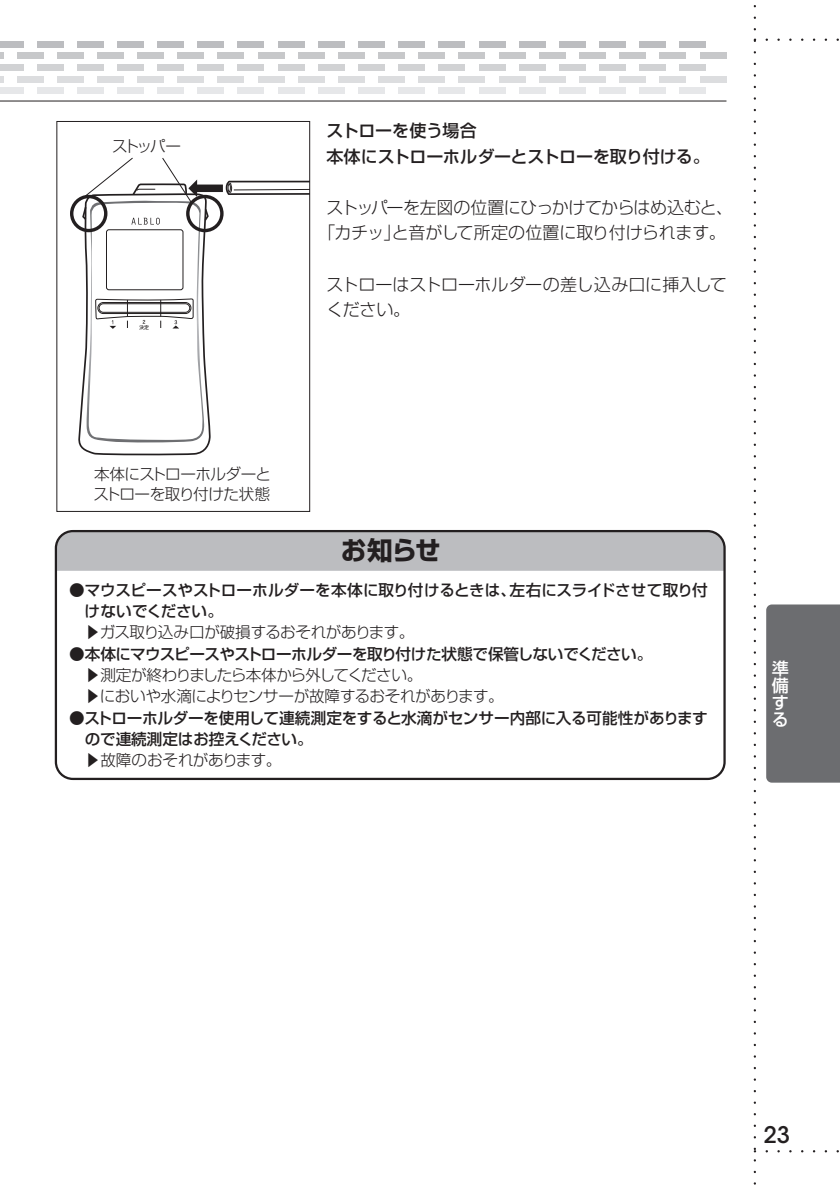
<style>
.page{position:relative;width:840px;height:1191px;background:#fff}
.page>*{position:absolute;margin:0;border:0;box-sizing:border-box;transform-origin:0 0}
.t1{font:700 25.6px "Shin Go Pro";color:#231f20}
.t2{font:500 22.6px "ITC Avant Garde Std";color:#231f20}
.t3{font:300 17px/25.6px "Shin Go Pro";letter-spacing:-.02em;color:#231f20;text-align:center}
.t4{font:500 17px/25.6px "Shin Go Pro";letter-spacing:-.01em;color:#231f20}
.t5{font:500 17px/17px "Shin Go Pro";color:#fff;text-align:justify}
.t6{font:500 15.6px/21.2px "Shin Go Pro";letter-spacing:-.02em;color:#231f20}
.t7{font:300 15.6px/19.8px "Shin Go Pro";letter-spacing:-.035em;color:#231f20}
.t8{font:300 15.6px "Shin Go Pro";letter-spacing:-.015em;color:#231f20}
</style>
<div class="page">
<svg style="left:753px;top:5px;width:86px;height:1180px"></svg>
<hr style="left:0;top:101px;width:726px;height:1px;background:#231f20">
<div style="left:77px;top:41px;width:27px;height:6px;background:#bcbdc0"></div>
<div style="left:117px;top:41px;width:27px;height:6px;background:#bcbdc0"></div>
<div style="left:157px;top:41px;width:27px;height:6px;background:#bcbdc0"></div>
<div style="left:197px;top:41px;width:27px;height:6px;background:#bcbdc0"></div>
<div style="left:237px;top:41px;width:27px;height:6px;background:#bcbdc0"></div>
<div style="left:277px;top:41px;width:27px;height:6px;background:#bcbdc0"></div>
<div style="left:318px;top:41px;width:26px;height:6px;background:#bcbdc0"></div>
<div style="left:358px;top:41px;width:26px;height:6px;background:#bcbdc0"></div>
<div style="left:398px;top:41px;width:27px;height:6px;background:#bcbdc0"></div>
<div style="left:438px;top:41px;width:27px;height:6px;background:#bcbdc0"></div>
<div style="left:478px;top:41px;width:27px;height:6px;background:#bcbdc0"></div>
<div style="left:518px;top:41px;width:27px;height:6px;background:#bcbdc0"></div>
<div style="left:558px;top:41px;width:27px;height:6px;background:#bcbdc0"></div>
<div style="left:599px;top:41px;width:26px;height:6px;background:#bcbdc0"></div>
<div style="left:639px;top:41px;width:26px;height:6px;background:#bcbdc0"></div>
<div style="left:679px;top:41px;width:27px;height:6px;background:#bcbdc0"></div>
<div style="left:117px;top:64px;width:27px;height:7px;background:#d1d2d4"></div>
<div style="left:157px;top:64px;width:27px;height:7px;background:#d1d2d4"></div>
<div style="left:197px;top:64px;width:27px;height:7px;background:#d1d2d4"></div>
<div style="left:237px;top:64px;width:27px;height:7px;background:#d1d2d4"></div>
<div style="left:277px;top:64px;width:27px;height:7px;background:#d1d2d4"></div>
<div style="left:318px;top:64px;width:26px;height:7px;background:#d1d2d4"></div>
<div style="left:358px;top:64px;width:26px;height:7px;background:#d1d2d4"></div>
<div style="left:398px;top:64px;width:27px;height:7px;background:#d1d2d4"></div>
<div style="left:438px;top:64px;width:27px;height:7px;background:#d1d2d4"></div>
<div style="left:478px;top:64px;width:27px;height:7px;background:#d1d2d4"></div>
<div style="left:518px;top:64px;width:27px;height:7px;background:#d1d2d4"></div>
<div style="left:558px;top:64px;width:27px;height:7px;background:#d1d2d4"></div>
<div style="left:599px;top:64px;width:26px;height:7px;background:#d1d2d4"></div>
<div style="left:639px;top:64px;width:26px;height:7px;background:#d1d2d4"></div>
<div style="left:679px;top:64px;width:27px;height:7px;background:#d1d2d4"></div>
<div style="left:97px;top:52px;width:27px;height:7px;background:#c7c8ca"></div>
<div style="left:137px;top:52px;width:27px;height:7px;background:#c7c8ca"></div>
<div style="left:177px;top:52px;width:27px;height:7px;background:#c7c8ca"></div>
<div style="left:217px;top:52px;width:27px;height:7px;background:#c7c8ca"></div>
<div style="left:257px;top:52px;width:27px;height:7px;background:#c7c8ca"></div>
<div style="left:298px;top:52px;width:26px;height:7px;background:#c7c8ca"></div>
<div style="left:338px;top:52px;width:26px;height:7px;background:#c7c8ca"></div>
<div style="left:378px;top:52px;width:27px;height:7px;background:#c7c8ca"></div>
<div style="left:418px;top:52px;width:27px;height:7px;background:#c7c8ca"></div>
<div style="left:458px;top:52px;width:27px;height:7px;background:#c7c8ca"></div>
<div style="left:498px;top:52px;width:27px;height:7px;background:#c7c8ca"></div>
<div style="left:538px;top:52px;width:27px;height:7px;background:#c7c8ca"></div>
<div style="left:578px;top:52px;width:27px;height:7px;background:#c7c8ca"></div>
<div style="left:619px;top:52px;width:26px;height:7px;background:#c7c8ca"></div>
<div style="left:659px;top:52px;width:27px;height:7px;background:#c7c8ca"></div>
<div style="left:699px;top:52px;width:27px;height:7px;background:#c7c8ca"></div>
<div style="left:117px;top:88px;width:27px;height:6px;background:#e6e7e9"></div>
<div style="left:157px;top:88px;width:27px;height:6px;background:#e6e7e9"></div>
<div style="left:197px;top:88px;width:27px;height:6px;background:#e6e7e9"></div>
<div style="left:237px;top:88px;width:27px;height:6px;background:#e6e7e9"></div>
<div style="left:277px;top:88px;width:27px;height:6px;background:#e6e7e9"></div>
<div style="left:318px;top:88px;width:26px;height:6px;background:#e6e7e9"></div>
<div style="left:358px;top:88px;width:26px;height:6px;background:#e6e7e9"></div>
<div style="left:398px;top:88px;width:27px;height:6px;background:#e6e7e9"></div>
<div style="left:438px;top:88px;width:27px;height:6px;background:#e6e7e9"></div>
<div style="left:478px;top:88px;width:27px;height:6px;background:#e6e7e9"></div>
<div style="left:518px;top:88px;width:27px;height:6px;background:#e6e7e9"></div>
<div style="left:558px;top:88px;width:27px;height:6px;background:#e6e7e9"></div>
<div style="left:599px;top:88px;width:26px;height:6px;background:#e6e7e9"></div>
<div style="left:639px;top:88px;width:26px;height:6px;background:#e6e7e9"></div>
<div style="left:679px;top:88px;width:27px;height:6px;background:#e6e7e9"></div>
<div style="left:97px;top:76px;width:27px;height:7px;background:#dcdddf"></div>
<div style="left:137px;top:76px;width:27px;height:7px;background:#dcdddf"></div>
<div style="left:177px;top:76px;width:27px;height:7px;background:#dcdddf"></div>
<div style="left:217px;top:76px;width:27px;height:7px;background:#dcdddf"></div>
<div style="left:257px;top:76px;width:27px;height:7px;background:#dcdddf"></div>
<div style="left:298px;top:76px;width:26px;height:7px;background:#dcdddf"></div>
<div style="left:338px;top:76px;width:26px;height:7px;background:#dcdddf"></div>
<div style="left:378px;top:76px;width:27px;height:7px;background:#dcdddf"></div>
<div style="left:418px;top:76px;width:27px;height:7px;background:#dcdddf"></div>
<div style="left:458px;top:76px;width:27px;height:7px;background:#dcdddf"></div>
<div style="left:498px;top:76px;width:27px;height:7px;background:#dcdddf"></div>
<div style="left:538px;top:76px;width:27px;height:7px;background:#dcdddf"></div>
<div style="left:578px;top:76px;width:27px;height:7px;background:#dcdddf"></div>
<div style="left:619px;top:76px;width:26px;height:7px;background:#dcdddf"></div>
<div style="left:659px;top:76px;width:27px;height:7px;background:#dcdddf"></div>
<div style="left:699px;top:76px;width:27px;height:7px;background:#dcdddf"></div>
<div style="left:0;top:41px;width:23px;height:6px;background:#bcbdc0"></div>
<div style="left:37px;top:41px;width:26px;height:6px;background:#bcbdc0"></div>
<div style="left:0;top:64px;width:23px;height:7px;background:#d1d2d4"></div>
<div style="left:37px;top:64px;width:26px;height:7px;background:#d1d2d4"></div>
<div style="left:77px;top:64px;width:27px;height:7px;background:#d1d2d4"></div>
<svg style="left:0;top:52px;width:3px;height:7px"></svg>
<div style="left:17px;top:52px;width:26px;height:7px;background:#c7c8ca"></div>
<div style="left:57px;top:52px;width:27px;height:7px;background:#c7c8ca"></div>
<div style="left:0;top:88px;width:23px;height:6px;background:#e6e7e9"></div>
<div style="left:37px;top:88px;width:26px;height:6px;background:#e6e7e9"></div>
<div style="left:77px;top:88px;width:27px;height:6px;background:#e6e7e9"></div>
<svg style="left:0;top:76px;width:3px;height:7px"></svg>
<div style="left:17px;top:76px;width:26px;height:7px;background:#dcdddf"></div>
<div style="left:57px;top:76px;width:27px;height:7px;background:#dcdddf"></div>
<div style="left:57px;top:121px;width:253px;height:391px;border:1px solid #231f20"></div>
<div style="left:56px;top:531px;width:668px;height:40px;background:#bcbdc0"></div>
<div style="left:55px;top:530px;width:670px;height:250px;border:2px solid #231f20;border-radius:17px"></div>
<div style="left:70px;top:195px;width:37px;height:37px;border:3px solid #231f20;border-radius:50%"></div>
<svg style="left:78px;top:157px;width:231px;height:299px"></svg>
<p class="t7" style="left:112px;top:134px;width:70px">ストッパー</p>
<p class="t4" style="left:326px;top:116px;width:384px">ストローを使う場合<br>本体にストローホルダーとストローを取り付ける。</p>
<p class="t3" style="left:318px;top:193px;width:416px">ストッパーを左図の位置にひっかけてからはめ込むと、「カチッ」と音がして所定の位置に取り付けられます。</p>
<p class="t3" style="left:326px;top:269px;width:401px;text-align:left">ストローはストローホルダーの差し込み口に挿入してください。</p>
<p class="t7" style="left:93px;top:462px;width:179px">本体にストローホルダーとストローを取り付けた状態</p>
<h1 class="t1" style="left:341px;top:530px;width:101px">お知らせ</h1>
<p class="t6" style="left:85px;top:577px;width:624px;text-indent:-15px">●マウスピースやストローホルダーを本体に取り付けるときは、左右にスライドさせて取り付けないでください。</p>
<p class="t7" style="left:85px;top:620px;width:331px">▶ガス取り込み口が破損するおそれがあります。</p>
<p class="t6" style="left:69px;top:641px;width:584px">●本体にマウスピースやストローホルダーを取り付けた状態で保管しないでください。</p>
<p class="t7" style="left:85px;top:662px;width:420px;line-height:21.2px">▶測定が終わりましたら本体から外してください。<br>▶においや水滴によりセンサーが故障するおそれがあります。</p>
<p class="t6" style="left:85px;top:705px;width:624px;text-indent:-16px">●ストローホルダーを使用して連続測定をすると水滴がセンサー内部に入る可能性がありますので連続測定はお控えください。</p>
<p class="t8" style="left:85px;top:747px;width:198px">▶故障のおそれがあります。</p>
<p class="t5" style="left:771px;top:657px;width:18px">準備する</p>
<h2 class="t2" style="left:763px;top:1120px;width:28px">23</h2>
</div>
